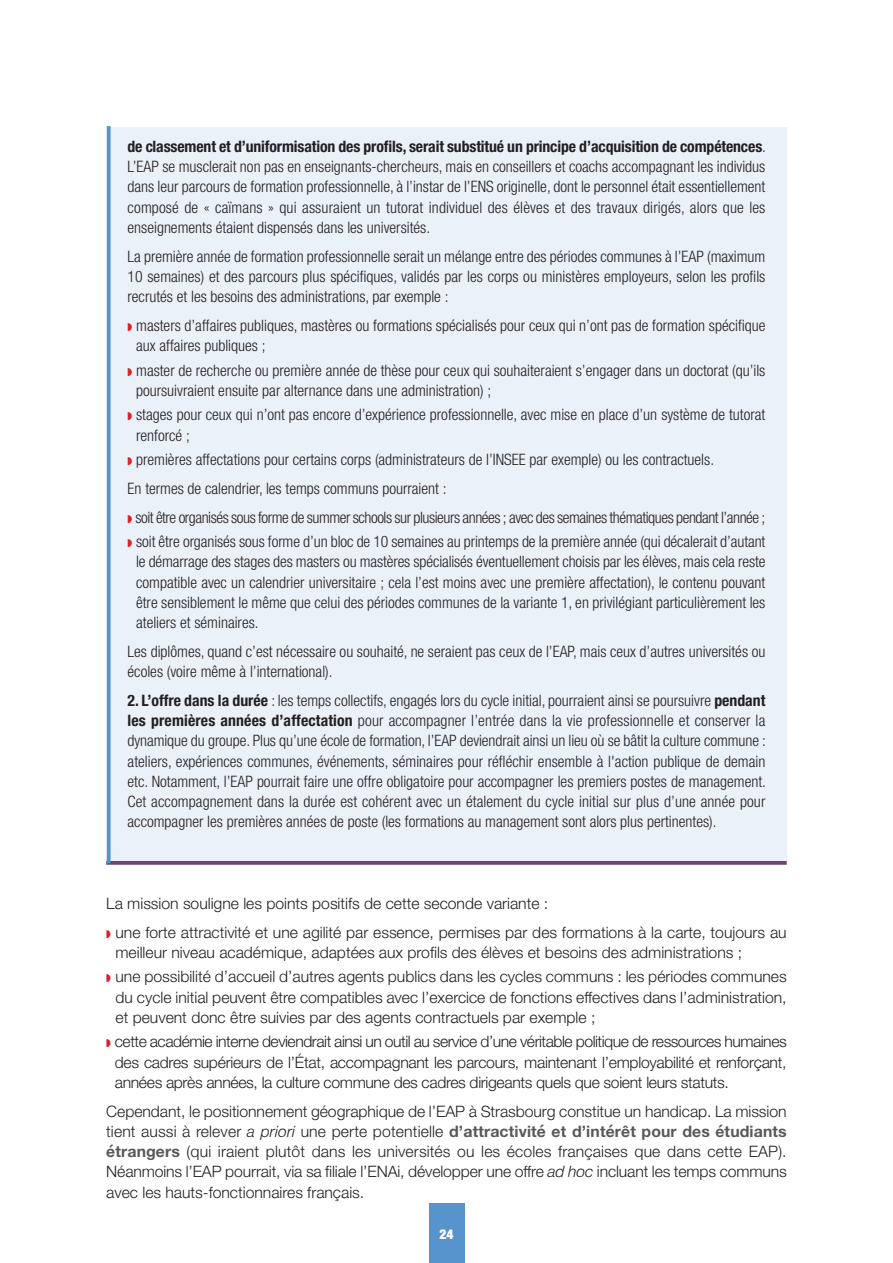
<style>
.page{position:relative;width:893px;height:1263px;background:#fff}
.page>*{position:absolute;margin:0;border:0;box-sizing:border-box;transform-origin:0 0}
.t1{font:300 condensed 15.75px/20.2px "Helvetica Neue LT Pro";color:#231f20;text-align:justify}
.t2{font:300 15.75px/20.2px "Helvetica Neue";color:#231f20}
.t3{font:300 condensed 15.75px "Helvetica Neue LT Pro";letter-spacing:-.03em;color:#231f20}
.t4{font:900 condensed 13.5px "Helvetica Neue";color:#fff}
.s1{font-weight:700}
.s2{font-style:italic}
.s3{font-weight:700;color:#57585a}
</style>
<div class="page">
<div style="left:106px;top:128px;width:681px;height:737px;background:#ebf1f9"></div>
<svg style="left:106px;top:861px;width:681px;height:4px;background:#794d73"></svg>
<div style="left:429px;top:1204px;width:35px;height:59px;background:#5794ce"></div>
<svg style="left:107px;top:126px;width:4px;height:737px;background:#659dd2"></svg>
<p class="t1" style="left:128px;top:137px;width:640px"><span class="s1">de classement et d’uniformisation des profils, serait substitué un principe d’acquisition de compétences</span>.<br>L’EAP se musclerait non pas en enseignants-chercheurs, mais en conseillers et coachs accompagnant les individus dans leur parcours de formation professionnelle, à l’instar de l’ENS originelle, dont le personnel était essentiellement composé de « caïmans » qui assuraient un tutorat individuel des élèves et des travaux dirigés, alors que les enseignements étaient dispensés dans les universités.</p>
<p class="t1" style="left:128px;top:247px;width:639px">La première année de formation professionnelle serait un mélange entre des périodes communes à l’EAP (maximum 10 semaines) et des parcours plus spécifiques, validés par les corps ou ministères employeurs, selon les profils recrutés et les besoins des administrations, par exemple :</p>
<p class="t1" style="left:136px;top:316px;width:631px">masters d’affaires publiques, mastères ou formations spécialisés pour ceux qui n’ont pas de formation spécifique aux affaires publiques ;</p>
<p class="t1" style="left:136px;top:361px;width:631px">master de recherche ou première année de thèse pour ceux qui souhaiteraient s’engager dans un doctorat (qu’ils poursuivraient ensuite par alternance dans une administration) ;</p>
<p class="t1" style="left:136px;top:406px;width:631px">stages pour ceux qui n’ont pas encore d’expérience professionnelle, avec mise en place d’un système de tutorat renforcé ;</p>
<p class="t1" style="left:136px;top:451px;width:579px">premières affectations pour certains corps (administrateurs de l’INSEE par exemple) ou les contractuels.</p>
<p class="t1" style="left:128px;top:479px;width:320px">En termes de calendrier, les temps communs pourraient :</p>
<p class="t3" style="left:135px;top:511px;width:631px">soit être organisés sous forme de summer schools sur plusieurs années ; avec des semaines thématiques pendant l’année ;</p>
<p class="t1" style="left:136px;top:533px;width:631px">soit être organisés sous forme d’un bloc de 10 semaines au printemps de la première année (qui décalerait d’autant le démarrage des stages des masters ou mastères spécialisés éventuellement choisis par les élèves, mais cela reste compatible avec un calendrier universitaire ; cela l’est moins avec une première affectation), le contenu pouvant être sensiblement le même que celui des périodes communes de la variante 1, en privilégiant particulièrement les ateliers et séminaires.</p>
<p class="t1" style="left:128px;top:643px;width:639px">Les diplômes, quand c’est nécessaire ou souhaité, ne seraient pas ceux de l’EAP, mais ceux d’autres universités ou écoles (voire même à l’international).</p>
<p class="t1" style="left:128px;top:692px;width:640px"><span class="s1">2. L’offre dans la durée</span> : les temps collectifs, engagés lors du cycle initial, pourraient ainsi se poursuivre <span class="s1">pendant les premières années d’affectation</span> pour accompagner l’entrée dans la vie professionnelle et conserver la dynamique du groupe. Plus qu’une école de formation, l’EAP deviendrait ainsi un lieu où se bâtit la culture commune : ateliers, expériences communes, événements, séminaires pour réfléchir ensemble à l'action publique de demain etc. Notamment, l’EAP pourrait faire une offre obligatoire pour accompagner les premiers postes de management.<br>Cet accompagnement dans la durée est cohérent avec un étalement du cycle initial sur plus d’une année pour accompagner les premières années de poste (les formations au management sont alors plus pertinentes).</p>
<p class="t2" style="left:115px;top:890px;width:673px;line-height:28.8px;text-indent:-9px">La mission souligne les points positifs de cette seconde variante :<br>une forte attractivité et une agilité par essence, permises par des formations à la carte, toujours au</p>
<p class="t2" style="left:115px;top:941px;width:673px;line-height:24.5px">meilleur niveau académique, adaptées aux profils des élèves et besoins des administrations ;<br>une possibilité d’accueil d’autres agents publics dans les cycles communs : les périodes communes</p>
<p class="t2" style="left:115px;top:988px;width:673px">du cycle initial peuvent être compatibles avec l’exercice de fonctions effectives dans l’administration, et peuvent donc être suivies par des agents contractuels par exemple ;</p>
<p class="t2" style="left:115px;top:1033px;width:673px;text-align:justify">cette académie interne deviendrait ainsi un outil au service d’une véritable politique de ressources humaines des cadres supérieurs de l’État, accompagnant les parcours, maintenant l’employabilité et renforçant, années après années, la culture commune des cadres dirigeants quels que soient leurs statuts.</p>
<p class="t2" style="left:106px;top:1102px;width:682px;text-align:justify">Cependant, le positionnement géographique de l’EAP à Strasbourg constitue un handicap. La mission tient aussi à relever <span class="s2">a priori</span> une perte potentielle <span class="s3">d’attractivité et d’intérêt pour des étudiants étrangers</span> (qui iraient plutôt dans les universités ou les écoles françaises que dans cette EAP).<br>Néanmoins l’EAP pourrait, via sa filiale l’ENAi, développer une offre <span class="s2">ad hoc</span> incluant les temps communs avec les hauts-fonctionnaires français.</p>
<p class="t4" style="left:439px;top:1222px;width:16px">24</p>
</div>
